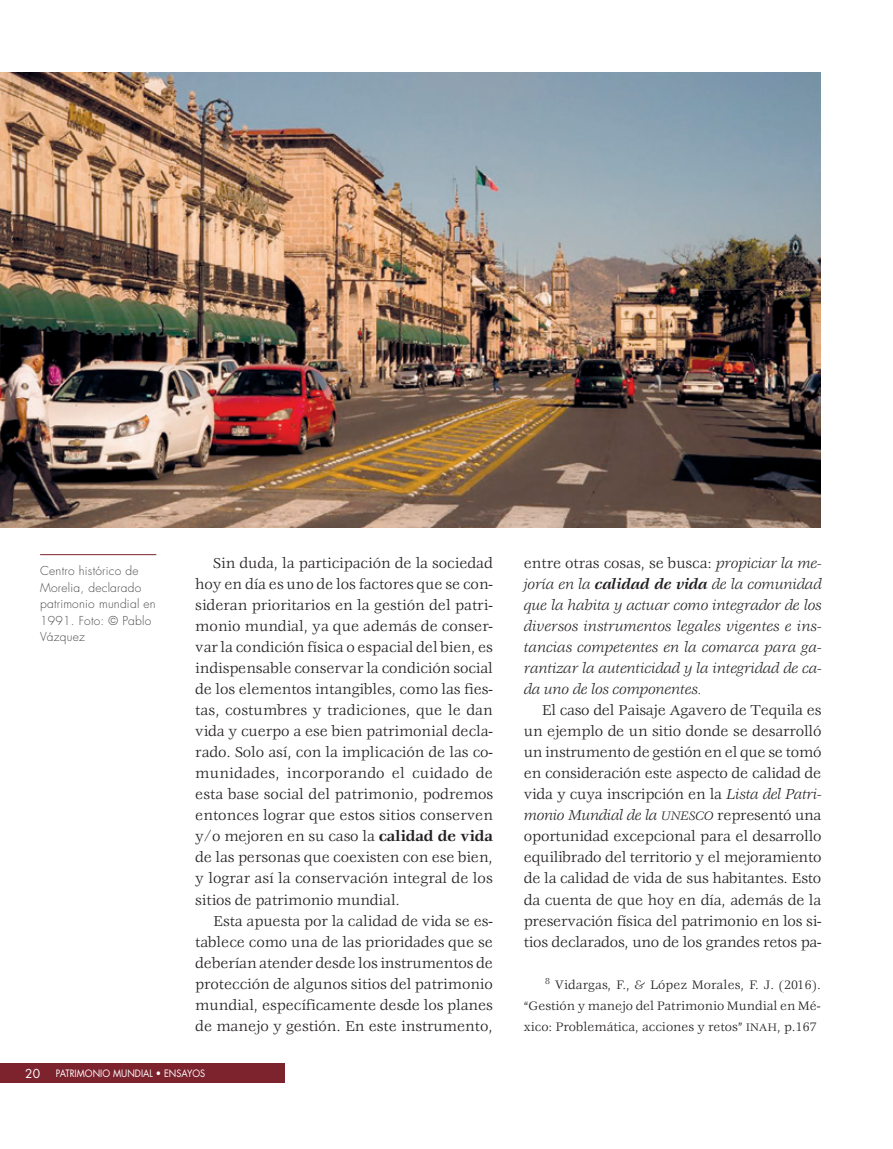
<style>
.page{position:relative;width:893px;height:1149px;background:#fff}
.page>*{position:absolute;margin:0;border:0;box-sizing:border-box;transform-origin:0 0}
.TEXTO_CON_SANGRIA{font:15.75px/21px "Veljovic";letter-spacing:-.005em;color:#231f20;text-align:justify}
.TEXTO_CON_SANGRIA-2{font:italic 15.75px/21px "Veljovic";letter-spacing:-.005em;color:#231f20;text-align:justify}
.NOTAS{font:13.5px/21px "Veljovic";color:#231f20;text-align:justify}
.PIES_DE_FOTO{font:300 12px/16.5px "Futura";letter-spacing:.02em;color:#4b4c4d}
.t1{font:12px "Futura";color:#fff}
.t2{font:9.9px "Futura";letter-spacing:.005em;color:#fff;scale:.91 1}
.s1{font-weight:700}
.s2{font-style:normal}
.s3{font-style:italic}
.s4{font-style:italic;font-size:13.5px}
.s5{font-size:12px}
</style>
<div class="page">
<div style="left:0;top:1063px;width:285px;height:19px;background:#7c232e"></div>
<img style="left:0;top:72px;width:821px;height:455px">
<hr style="left:40px;top:554px;width:116px;height:1px;background:#7c232e">
<p class="PIES_DE_FOTO" style="left:40px;top:562px;width:117px">Centro histórico de<br>Morelia, declarado patrimonio mundial en<br>1991. Foto: © Pablo<br>Vázquez</p>
<p class="TEXTO_CON_SANGRIA" style="left:195px;top:553px;width:299px;text-indent:18px">Sin duda, la participación de la sociedad hoy en día es uno de los factores que se con&shy;sideran prioritarios en la gestión del patri&shy;monio mundial, ya que además de conser&shy;var la condición física o espacial del bien, es indispensable conservar la condición social de los elementos intangibles, como las fies&shy;tas, costumbres y tradiciones, que le dan vida y cuerpo a ese bien patrimonial decla&shy;rado. Solo así, con la implicación de las co&shy;munidades, incorporando el cuidado de esta base social del patrimonio, podremos entonces lograr que estos sitios conserven y/o mejoren en su caso la <span class="s1">calidad de vida </span>de las personas que coexisten con ese bien, y lograr así la conservación integral de los sitios de patrimonio mundial.</p>
<p class="TEXTO_CON_SANGRIA" style="left:195px;top:910px;width:299px;text-indent:18px">Esta apuesta por la calidad de vida se es&shy;tablece como una de las prioridades que se deberían atender desde los instrumentos de protección de algunos sitios del patrimonio mundial, específicamente desde los planes de manejo y gestión. En este instrumento,</p>
<p class="t1" style="left:25px;top:1064px;width:16px">20</p>
<p class="t2" style="left:56px;top:1066px;width:166px">PATRIMONIO MUNDIAL • ENSAYOS</p>
<p class="TEXTO_CON_SANGRIA-2" style="left:524px;top:553px;width:299px"><span class="s2">entre otras cosas, se busca:</span> propiciar la me&shy;joría en la <span class="s1">calidad de vida</span> de la comunidad que la habita y actuar como integrador de los diversos instrumentos legales vigentes e ins&shy;tancias competentes en la comarca para ga&shy;rantizar la autenticidad y la integridad de ca&shy;da uno de los componentes.</p>
<p class="TEXTO_CON_SANGRIA" style="left:524px;top:700px;width:299px;text-indent:18px">El caso del Paisaje Agavero de Tequila es un ejemplo de un sitio donde se desarrolló un instrumento de gestión en el que se tomó en consideración este aspecto de calidad de vida y cuya inscripción en la <span class="s3">Lista del Patri&shy;monio Mundial de la</span> <span class="s4">UNESCO</span> representó una oportunidad excepcional para el desarrollo equilibrado del territorio y el mejoramiento de la calidad de vida de sus habitantes. Esto da cuenta de que hoy en día, además de la preservación física del patrimonio en los si&shy;tios declarados, uno de los grandes retos pa-</p>
<p class="NOTAS" style="left:524px;top:974px;width:298px;text-indent:21px"><sup>8</sup> Vidargas, F., &amp; López Morales, F. J. (2016). “Gestión y manejo del Patrimonio Mundial en Mé&shy;xico: Problemática, acciones y retos” <span class="s5">INAH</span>, p.167</p>
</div>
